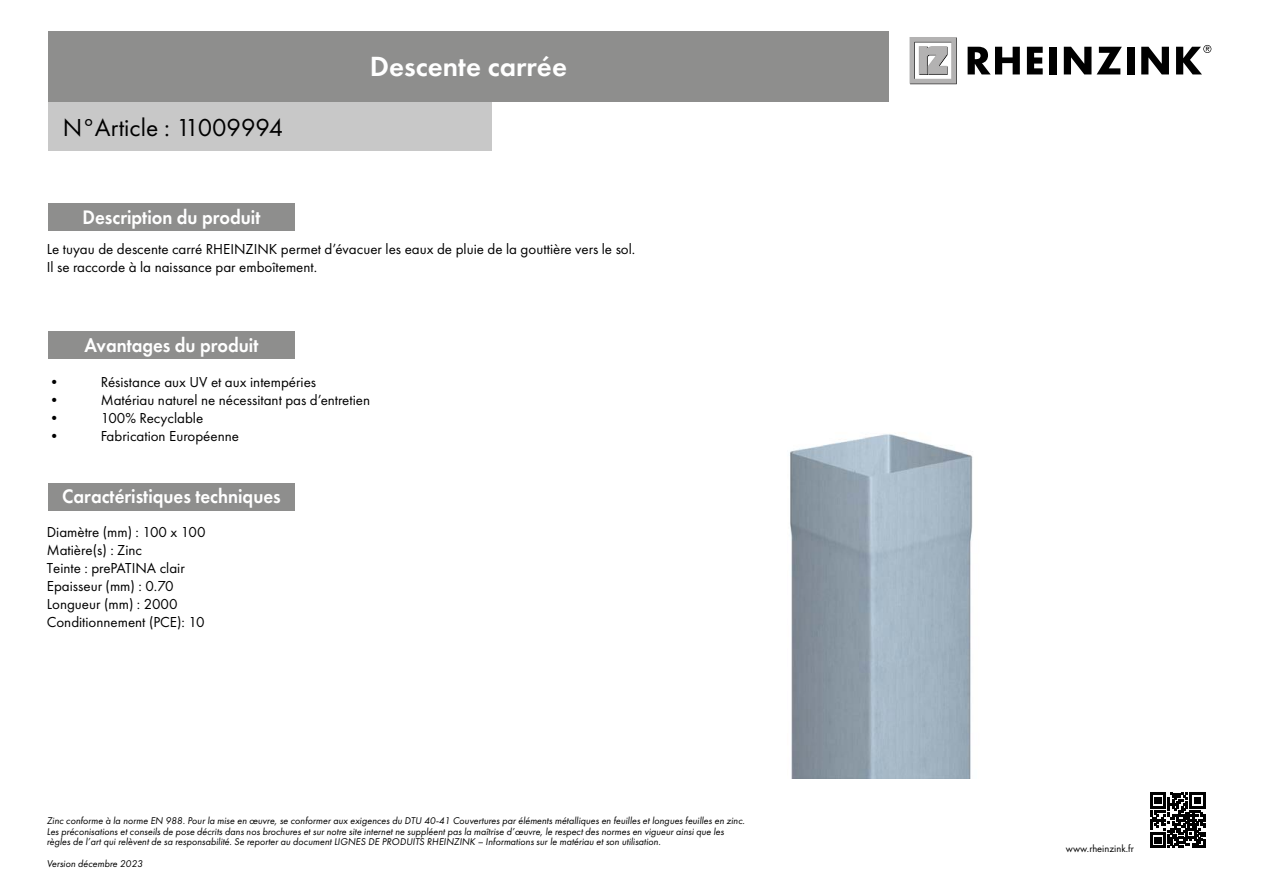
<style>
.page{position:relative;width:1263px;height:893px;background:#fff}
.page>*{position:absolute;margin:0;border:0;box-sizing:border-box;transform-origin:0 0}
.t1{font:25.5px "Futura PT";color:#000}
.t2{font:25.5px "RZ Futura Demi";color:#fff}
.t3{font:800 18px "RZ Futura";color:#fff}
.t4{font:15px/18px "Futura PT";color:#000}
.t5{font:10.5px "Futura PT";color:#000}
.t6{font:italic 9px/10.8px "RZ Futura";color:#000}
</style>
<div class="page">
<svg style="left:967px;top:47px;width:53px;height:27px"></svg>
<svg style="left:1027px;top:47px;width:16px;height:27px"></svg>
<div style="left:1049px;top:47px;width:8px;height:27px;background:#000"></div>
<svg style="left:1064px;top:47px;width:27px;height:27px"></svg>
<svg style="left:1097px;top:47px;width:25px;height:27px"></svg>
<div style="left:1127px;top:47px;width:7px;height:27px;background:#000"></div>
<svg style="left:1141px;top:47px;width:28px;height:27px"></svg>
<svg style="left:1176px;top:45px;width:35px;height:29px"></svg>
<svg style="left:909px;top:37px;width:48px;height:47px"></svg>
<div style="left:48px;top:31px;width:841px;height:71px;background:#8e8e8d"></div>
<div style="left:48px;top:331px;width:247px;height:28px;background:#8e8e8d"></div>
<img style="left:790px;top:434px;width:183px;height:344px">
<svg style="left:1150px;top:793px;width:55px;height:55px"></svg>
<div style="left:48px;top:204px;width:247px;height:27px;background:#8e8e8d"></div>
<div style="left:48px;top:483px;width:247px;height:27px;background:#8e8e8d"></div>
<div style="left:48px;top:102px;width:443px;height:49px;background:#c8c8c8"></div>
<h1 class="t1" style="left:63px;top:113px;width:222px">N°Article : 11009994</h1>
<h2 class="t3" style="left:83px;top:207px;width:179px">Description du produit</h2>
<h1 class="t2" style="left:370px;top:51px;width:199px">Descente carrée</h1>
<h3 class="t4" style="left:47px;top:240px;width:590px">Le tuyau de descente carré RHEINZINK permet d’évacuer les eaux de pluie de la gouttière vers le sol.<br>Il se raccorde à la naissance par emboîtement.</h3>
<h2 class="t3" style="left:84px;top:334px;width:176px">Avantages du produit</h2>
<h3 class="t4" style="left:47px;top:373px;width:16px">•</h3>
<h3 class="t4" style="left:101px;top:373px;width:217px">Résistance aux UV et aux intempéries</h3>
<h3 class="t4" style="left:47px;top:391px;width:16px">•</h3>
<h3 class="t4" style="left:101px;top:391px;width:271px">Matériau naturel ne nécessitant pas d’entretien</h3>
<h3 class="t4" style="left:47px;top:409px;width:16px">•</h3>
<h3 class="t4" style="left:101px;top:409px;width:104px">100% Recyclable</h3>
<h3 class="t4" style="left:47px;top:427px;width:16px">•</h3>
<h3 class="t4" style="left:101px;top:427px;width:140px">Fabrication Européenne</h3>
<h2 class="t3" style="left:62px;top:486px;width:220px">Caractéristiques techniques</h2>
<h3 class="t4" style="left:47px;top:522px;width:160px">Diamètre (mm) : 100 x 100<br>Matière(s) : Zinc<br>Teinte : prePATINA clair<br>Epaisseur (mm) : 0.70<br>Longueur (mm) : 2000<br>Conditionnement (PCE): 10</h3>
<p class="t6" style="left:47px;top:815px;width:699px">Zinc conforme à la norme EN 988. Pour la mise en œuvre, se conformer aux exigences du DTU 40-41 Couvertures par éléments métalliques en feuilles et longues feuilles en zinc.<br>Les préconisations et conseils de pose décrits dans nos brochures et sur notre site internet ne suppléent pas la maîtrise d’œuvre, le respect des normes en vigueur ainsi que les règles de l’art qui relèvent de sa responsabilité. Se reporter au document LIGNES DE PRODUITS RHEINZINK – Informations sur le matériau et son utilisation.</p>
<p class="t6" style="left:47px;top:859px;width:98px">Version décembre 2023</p>
<p class="t5" style="left:1066px;top:842px;width:69px">www.rheinzink.fr</p>
</div>
